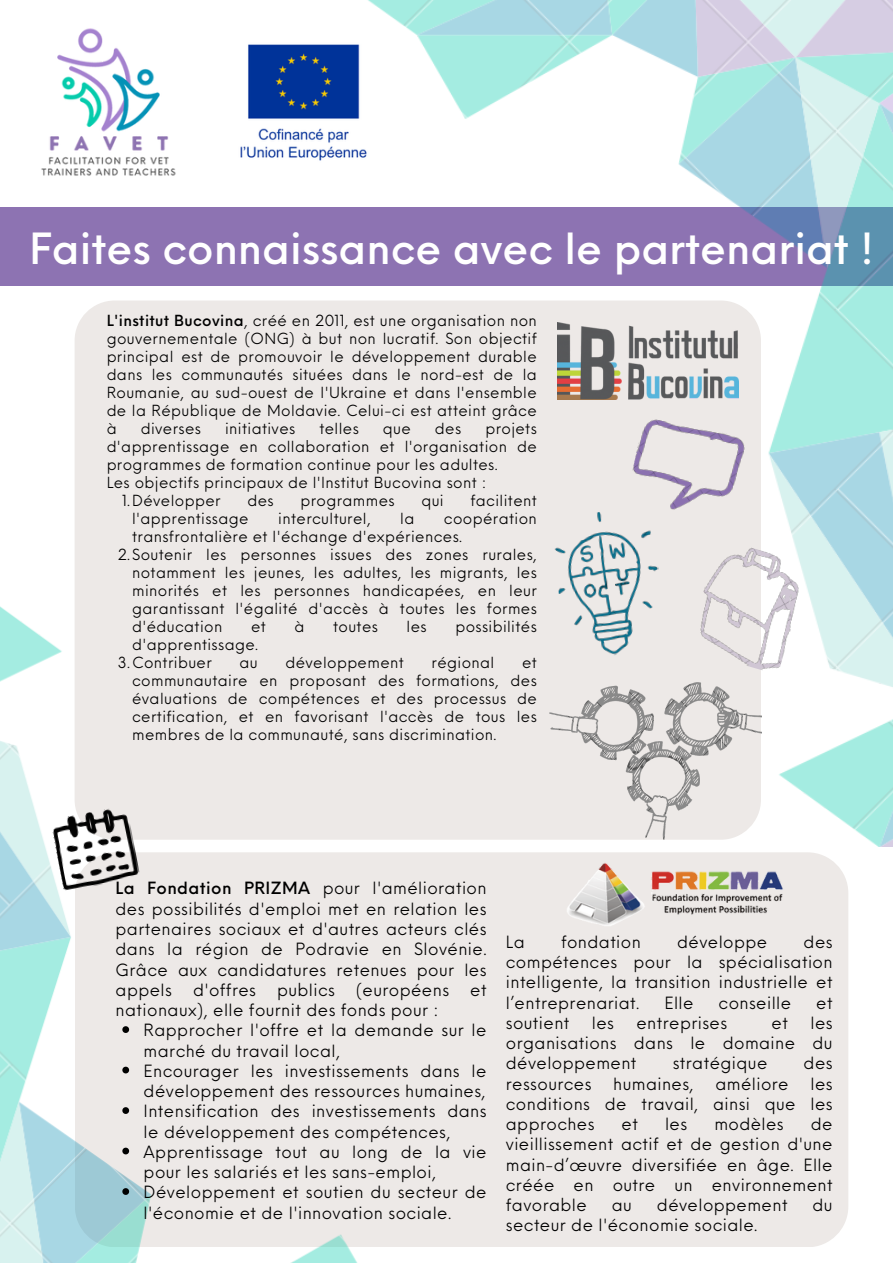
<style>
.page{position:relative;width:893px;height:1264px;background:#fff}
.page>*{position:absolute;margin:0;border:0;box-sizing:border-box;transform-origin:0 0}
.t1{font:500 42px "Neue Einstellung";color:#fff}
.t2{font:16.5px/20.2px "Neue Einstellung";letter-spacing:.025em;color:#000}
.t3{font:15px/18px "Neue Einstellung";letter-spacing:.025em;color:#000;text-align:justify}
.s1{font-weight:500}
</style>
<div class="page">
<div style="left:0;top:207px;width:892px;height:79px;background:#8d73b2"></div>
<div style="left:75px;top:300px;width:686px;height:539px;background:#ede9e7;border-radius:40px"></div>
<img style="left:301px;top:0;width:591px;height:846px">
<div style="left:75px;top:852px;width:773px;height:395px;background:#ede9e7;border-radius:41px"></div>
<img style="left:0;top:587px;width:486px;height:675px">
<svg style="left:122px;top:1026px;width:7px;height:6px"></svg>
<svg style="left:122px;top:1066px;width:7px;height:7px"></svg>
<svg style="left:122px;top:1107px;width:7px;height:6px"></svg>
<svg style="left:122px;top:1147px;width:7px;height:7px"></svg>
<svg style="left:122px;top:1188px;width:7px;height:6px"></svg>
<img style="left:557px;top:322px;width:181px;height:78px">
<img style="left:567px;top:863px;width:216px;height:63px">
<img style="left:50px;top:805px;width:90px;height:86px">
<img style="left:549px;top:683px;width:212px;height:156px">
<img style="left:687px;top:538px;width:122px;height:136px">
<img style="left:548px;top:505px;width:121px;height:156px">
<img style="left:625px;top:415px;width:123px;height:109px">
<img style="left:41px;top:28px;width:135px;height:148px">
<img style="left:240px;top:27px;width:136px;height:151px">
<p class="t1" style="left:29px;top:210px;width:846px">Faites connaissance avec le partenariat !</p>
<p class="t3" style="left:107px;top:310px;width:431px"><span class="s1">L'institut Bucovina</span>, créé en 2011, est une organisation non gouvernementale (ONG) à but non lucratif. Son objectif principal est de promouvoir le développement durable dans les communautés situées dans le nord-est de la Roumanie, au sud-ouest de l'Ukraine et dans l'ensemble de la République de Moldavie. Celui-ci est atteint grâce à</p>
<p class="t3" style="left:107px;top:418px;width:431px;text-indent:378px">projets d'apprentissage en collaboration et l'organisation de programmes de formation continue pour les adultes.</p>
<p class="t3" style="left:107px;top:472px;width:381px">Les objectifs principaux de l'Institut Bucovina sont :</p>
<p class="t3" style="left:141px;top:418px;width:62px">diverses</p>
<p class="t3" style="left:225px;top:418px;width:72px">initiatives</p>
<p class="t3" style="left:319px;top:418px;width:41px">telles</p>
<p class="t3" style="left:383px;top:418px;width:29px">que</p>
<p class="t3" style="left:435px;top:418px;width:28px">des</p>
<p class="t3" style="left:122px;top:490px;width:100px">1.Développer</p>
<p class="t3" style="left:247px;top:490px;width:28px">des</p>
<p class="t3" style="left:300px;top:490px;width:96px">programmes</p>
<p class="t3" style="left:421px;top:490px;width:24px">qui</p>
<p class="t3" style="left:470px;top:490px;width:68px">facilitent</p>
<p class="t3" style="left:132px;top:508px;width:118px">l'apprentissage</p>
<p class="t3" style="left:278px;top:508px;width:94px">interculturel,</p>
<p class="t3" style="left:400px;top:508px;width:16px">la</p>
<p class="t3" style="left:132px;top:508px;width:406px;text-indent:312px">coopération transfrontalière et l'échange d'expériences.</p>
<p class="t3" style="left:132px;top:544px;width:406px;text-indent:-14px">2.Soutenir les personnes issues des zones rurales, notamment les jeunes, les adultes, les migrants, les minorités et les personnes handicapées, en leur garantissant l'égalité d'accès à toutes les formes d'éducation</p>
<p class="t3" style="left:251px;top:616px;width:16px">et</p>
<p class="t3" style="left:294px;top:616px;width:12px">à</p>
<p class="t3" style="left:333px;top:616px;width:46px">toutes</p>
<p class="t3" style="left:406px;top:616px;width:22px">les</p>
<p class="t3" style="left:455px;top:616px;width:83px">possibilités</p>
<p class="t3" style="left:132px;top:634px;width:128px">d'apprentissage.</p>
<p class="t3" style="left:118px;top:652px;width:95px">3.Contribuer</p>
<p class="t3" style="left:239px;top:652px;width:20px">au</p>
<p class="t3" style="left:285px;top:652px;width:120px">développement</p>
<p class="t3" style="left:431px;top:652px;width:64px">régional</p>
<p class="t3" style="left:132px;top:652px;width:406px;text-indent:390px">et communautaire en proposant des formations, des évaluations de compétences et des processus de certification, et en favorisant l'accès de tous les membres de la communauté, sans discrimination.</p>
<p class="t2" style="left:116px;top:875px;width:372px;text-align:justify"><span class="s1">La Fondation PRIZMA</span> pour l'amélioration des possibilités d'emploi met en relation les partenaires sociaux et d'autres acteurs clés dans la région de Podravie en Slovénie.<br>Grâce aux candidatures retenues pour les appels</p>
<p class="t2" style="left:193px;top:978px;width:64px">d'offres</p>
<p class="t2" style="left:277px;top:978px;width:59px">publics</p>
<p class="t2" style="left:356px;top:978px;width:95px">(européens</p>
<p class="t2" style="left:470px;top:978px;width:18px">et</p>
<p class="t2" style="left:116px;top:998px;width:324px">nationaux), elle fournit des fonds pour :</p>
<p class="t2" style="left:144px;top:1018px;width:344px">Rapprocher l'offre et la demande sur le marché du travail local,</p>
<p class="t2" style="left:144px;top:1058px;width:344px">Encourager les investissements dans le développement des ressources humaines,</p>
<p class="t2" style="left:144px;top:1099px;width:344px">Intensification des investissements dans le développement des compétences,</p>
<p class="t2" style="left:144px;top:1139px;width:344px">Apprentissage tout au long de la vie pour les salariés et les sans-emploi,</p>
<p class="t2" style="left:144px;top:1180px;width:344px">Développement et soutien du secteur de l'économie et de l'innovation sociale.</p>
<p class="t2" style="left:506px;top:930px;width:20px">La</p>
<p class="t2" style="left:561px;top:930px;width:81px">fondation</p>
<p class="t2" style="left:677px;top:930px;width:92px">développe</p>
<p class="t2" style="left:506px;top:930px;width:328px;text-align:justify;text-indent:298px">des compétences pour la spécialisation intelligente, la transition industrielle et l’entreprenariat.</p>
<p class="t2" style="left:664px;top:990px;width:30px">Elle</p>
<p class="t2" style="left:718px;top:990px;width:74px">conseille</p>
<p class="t2" style="left:816px;top:990px;width:18px">et</p>
<p class="t2" style="left:506px;top:1011px;width:65px">soutient</p>
<p class="t2" style="left:592px;top:1011px;width:24px">les</p>
<p class="t2" style="left:636px;top:1011px;width:92px">entreprises</p>
<p class="t2" style="left:771px;top:1011px;width:18px">et</p>
<p class="t2" style="left:506px;top:1011px;width:328px;text-align:justify;text-indent:304px">les organisations dans le domaine du développement</p>
<p class="t2" style="left:672px;top:1051px;width:96px">stratégique</p>
<p class="t2" style="left:803px;top:1051px;width:30px">des</p>
<p class="t2" style="left:506px;top:1071px;width:87px">ressources</p>
<p class="t2" style="left:613px;top:1071px;width:82px">humaines,</p>
<p class="t2" style="left:715px;top:1071px;width:75px">améliore</p>
<p class="t2" style="left:506px;top:1071px;width:328px;text-align:justify;text-indent:304px">les conditions de travail, ainsi que les approches</p>
<p class="t2" style="left:506px;top:1112px;width:328px;text-align:justify;text-indent:305px">de vieillissement actif et de gestion d'une main-d’œuvre diversifiée en âge. Elle créée en outre un environnement favorable</p>
<p class="t2" style="left:621px;top:1112px;width:18px">et</p>
<p class="t2" style="left:665px;top:1112px;width:24px">les</p>
<p class="t2" style="left:714px;top:1112px;width:71px">modèles</p>
<p class="t2" style="left:611px;top:1193px;width:22px">au</p>
<p class="t2" style="left:657px;top:1193px;width:132px">développement</p>
<p class="t2" style="left:812px;top:1193px;width:22px">du</p>
<p class="t2" style="left:506px;top:1213px;width:253px">secteur de l'économie sociale.</p>
</div>
